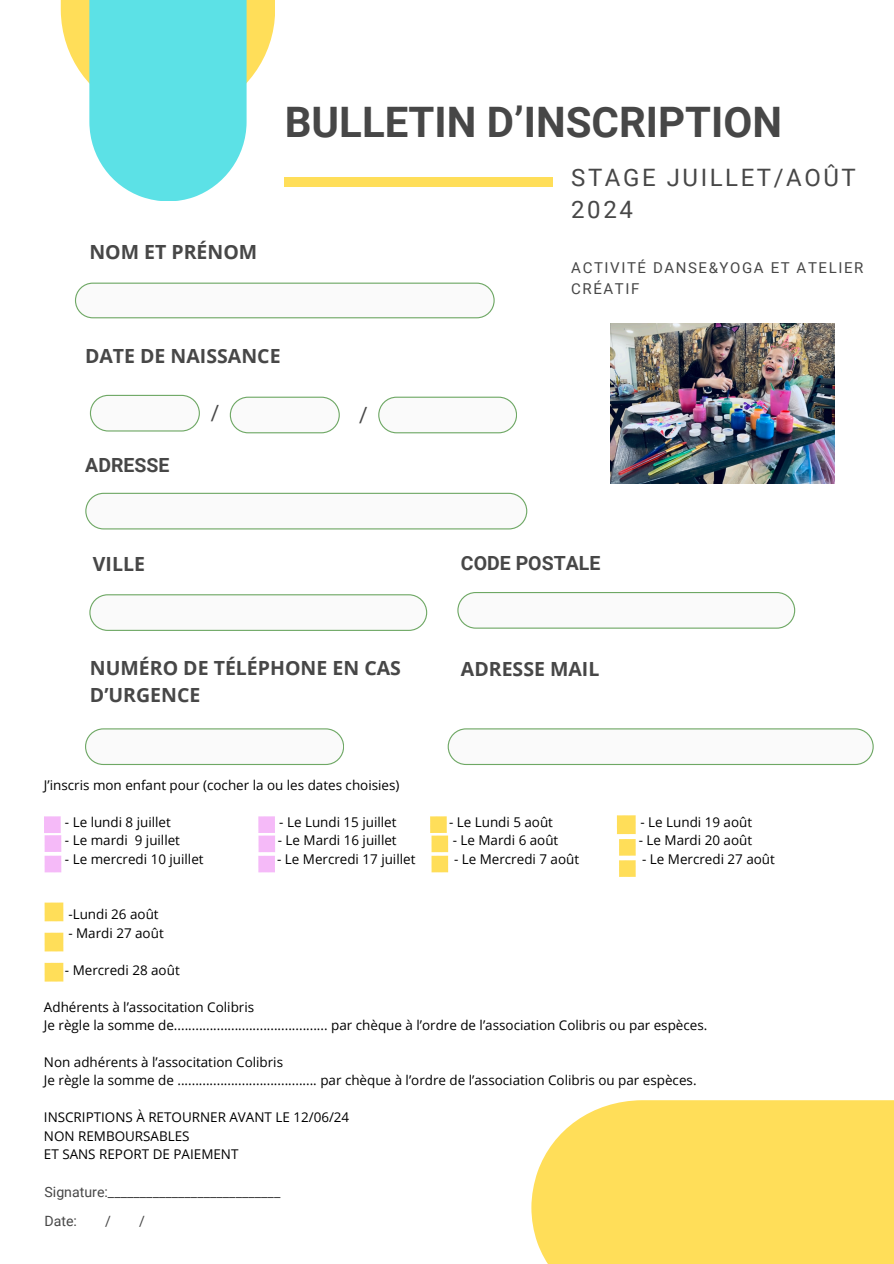
<style>
.page{position:relative;width:894px;height:1264px;background:#fff}
.page>*{position:absolute;margin:0;border:0;box-sizing:border-box;transform-origin:0 0}
.t1{font:700 42px "Roboto";color:#474747}
.t2{font:24px/32.7px "Roboto";letter-spacing:.105em;color:#474747}
.t3{font:21px "Roboto";color:#474747}
.t4{font:700 19.5px/27px "Open Sans";color:#474747}
.t5{font:700 19.5px "Roboto";color:#474747}
.t6{font:15px/20.2px "Roboto";letter-spacing:.105em;color:#474747}
.t7{font:14.1px/29.5px "Roboto";color:#474747}
.t8{font:13.5px/18.5px "Open Sans";color:#000}
</style>
<div class="page">
<svg style="left:61px;top:0;width:214px;height:118px"></svg>
<svg style="left:89px;top:0;width:157px;height:201px;background:#69e3e7"></svg>
<div style="left:285px;top:177px;width:267px;height:10px;background:#ffde59"></div>
<svg style="left:75px;top:282px;width:419px;height:36px"></svg>
<svg style="left:85px;top:493px;width:442px;height:36px"></svg>
<svg style="left:89px;top:594px;width:338px;height:37px"></svg>
<svg style="left:85px;top:728px;width:259px;height:37px"></svg>
<svg style="left:457px;top:592px;width:337px;height:36px"></svg>
<svg style="left:447px;top:728px;width:426px;height:37px"></svg>
<svg style="left:90px;top:395px;width:110px;height:36px"></svg>
<svg style="left:230px;top:396px;width:110px;height:37px"></svg>
<svg style="left:378px;top:396px;width:138px;height:37px"></svg>
<div style="left:531px;top:1100px;width:362px;height:163px;background:#ffde59"></div>
<svg style="left:44px;top:816px;width:17px;height:56px"></svg>
<img style="left:610px;top:323px;width:224px;height:160px">
<svg style="left:258px;top:816px;width:17px;height:56px"></svg>
<svg style="left:430px;top:816px;width:18px;height:56px"></svg>
<svg style="left:616px;top:815px;width:19px;height:62px"></svg>
<svg style="left:45px;top:902px;width:18px;height:19px"></svg>
<svg style="left:45px;top:932px;width:18px;height:19px"></svg>
<svg style="left:45px;top:962px;width:18px;height:19px"></svg>
<p class="t4" style="left:89px;top:238px;width:169px">NOM ET PRÉNOM</p>
<p class="t1" style="left:285px;top:98px;width:498px">BULLETIN D’INSCRIPTION</p>
<p class="t2" style="left:571px;top:161px;width:286px">STAGE JUILLET/AOÛT<br>2024</p>
<p class="t6" style="left:571px;top:258px;width:293px">ACTIVITÉ DANSE&amp;YOGA ET ATELIER<br>CRÉATIF</p>
<p class="t4" style="left:85px;top:341px;width:197px">DATE DE NAISSANCE</p>
<p class="t5" style="left:85px;top:454px;width:86px">ADRESSE</p>
<p class="t4" style="left:93px;top:550px;width:54px">VILLE</p>
<p class="t3" style="left:211px;top:400px;width:10px">/</p>
<h6 class="t3" style="left:359px;top:402px;width:10px">/</h6>
<p class="t4" style="left:90px;top:654px;width:312px">NUMÉRO DE TÉLÉPHONE EN CAS<br>D’URGENCE</p>
<p class="t5" style="left:461px;top:552px;width:141px">CODE POSTALE</p>
<p class="t4" style="left:461px;top:655px;width:140px">ADRESSE MAIL</p>
<h1 class="t8" style="left:44px;top:775px;width:357px">J’inscris mon enfant pour (cocher la ou les dates choisies)</h1>
<h2 class="t8" style="left:65px;top:812px;width:107px">- Le lundi 8 juillet</h2>
<h2 class="t8" style="left:279px;top:812px;width:119px">- Le Lundi 15 juillet</h2>
<h2 class="t8" style="left:449px;top:812px;width:105px">- Le Lundi 5 août</h2>
<h2 class="t8" style="left:640px;top:812px;width:113px">- Le Lundi 19 août</h2>
<h4 class="t8" style="left:65px;top:830px;width:117px">- Le mardi 9 juillet</h4>
<h4 class="t8" style="left:278px;top:830px;width:120px">- Le Mardi 16 juillet</h4>
<h4 class="t8" style="left:452px;top:830px;width:107px">- Le Mardi 6 août</h4>
<h4 class="t8" style="left:638px;top:830px;width:115px">- Le Mardi 20 août</h4>
<h3 class="t8" style="left:65px;top:849px;width:140px">- Le mercredi 10 juillet</h3>
<h3 class="t8" style="left:277px;top:849px;width:140px">- Le Mercredi 17 juillet</h3>
<h3 class="t8" style="left:454px;top:849px;width:127px">- Le Mercredi 7 août</h3>
<h3 class="t8" style="left:642px;top:849px;width:134px">- Le Mercredi 27 août</h3>
<p class="t8" style="left:68px;top:904px;width:92px">-Lundi 26 août</p>
<p class="t8" style="left:68px;top:923px;width:97px">- Mardi 27 août</p>
<h3 class="t8" style="left:65px;top:960px;width:116px">- Mercredi 28 août</h3>
<p class="t8" style="left:44px;top:997px;width:212px">Adhérents à l’associtation Colibris</p>
<h3 class="t8" style="left:44px;top:1015px;width:664px">Je règle la somme de........................................... par chèque à l’ordre de l’association Colibris ou par espèces.</h3>
<h3 class="t8" style="left:44px;top:1052px;width:240px">Non adhérents à l’associtation Colibris</h3>
<h3 class="t8" style="left:44px;top:1070px;width:654px">Je règle la somme de ....................................... par chèque à l’ordre de l’association Colibris ou par espèces.</h3>
<h3 class="t8" style="left:44px;top:1107px;width:307px">INSCRIPTIONS À RETOURNER AVANT LE 12/06/24<br>NON REMBOURSABLES<br>ET SANS REPORT DE PAIEMENT</h3>
<p class="t7" style="left:45px;top:1177px;width:237px">Signature:___________________________<br>Date:</p>
<p class="t7" style="left:105px;top:1206px;width:7px">/</p>
<p class="t7" style="left:139px;top:1206px;width:7px">/</p>
</div>
